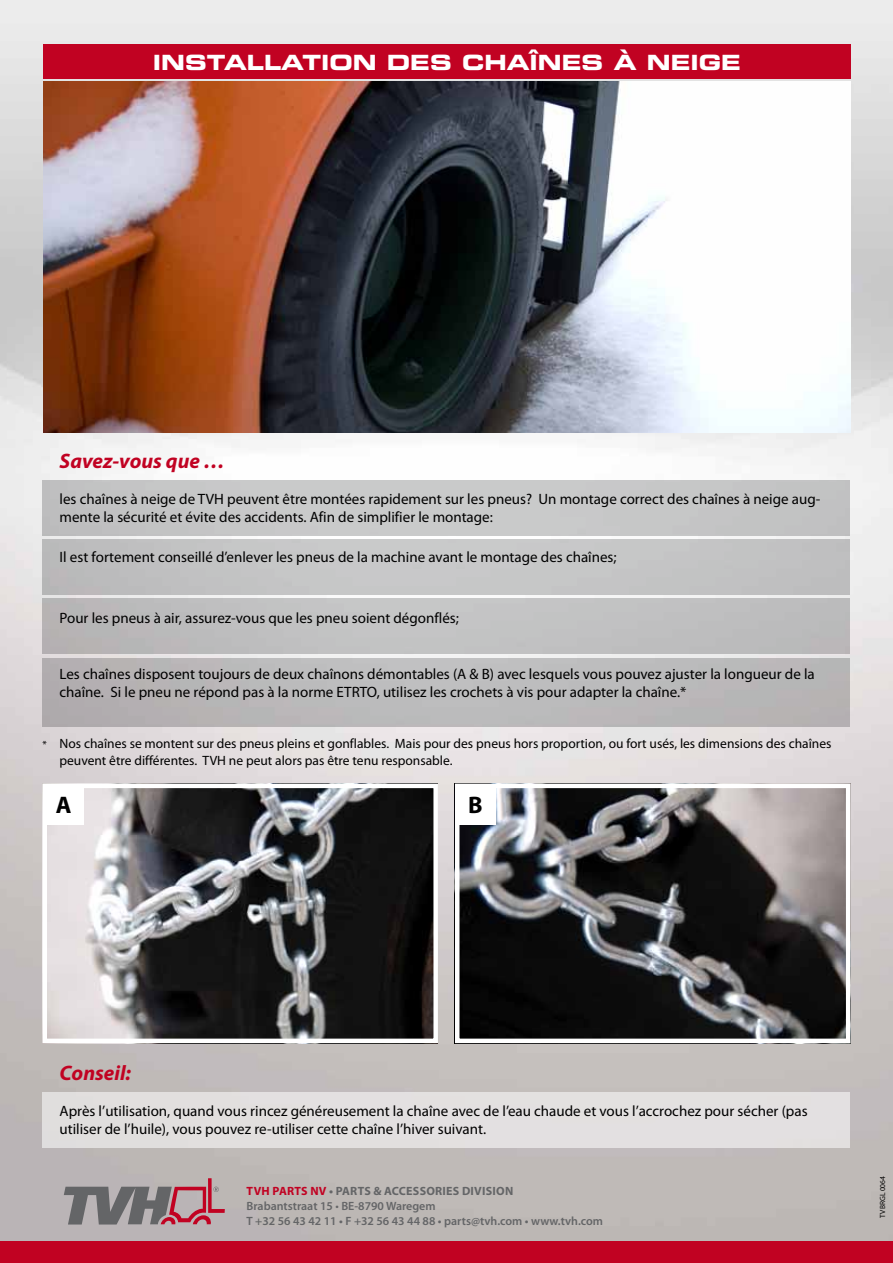
<style>
.page{position:relative;width:893px;height:1263px;background:#fff}
.page>*{position:absolute;margin:0;border:0;box-sizing:border-box;transform-origin:0 0}
.t1{font:700 24px "Myriad Pro";color:#000}
.t2{font:21px "Eurostile LT Std Bold Ex 2";color:#fff}
.t3{font:italic 700 21px "Myriad Pro";color:#c10222}
.t4{font:15px/18px "Myriad Pro";color:#000}
.t5{font:13.5px/16.2px "Myriad Pro";color:#000}
.t6{font:600 12px/15px "Myriad Pro";color:#646567}
.t7{font:700 12px "Myriad Pro";letter-spacing:.035em;color:#c10222}
.t8{font:7.5px "Myriad Pro";color:#000}
.s1{font-size:10.5px}
.s2{font-weight:700}
.s3{font-weight:400}
.s4{color:#646567}
</style>
<div class="page">
<img style="left:0;top:0;width:893px;height:1242px">
<img style="left:43px;top:82px;width:807px;height:351px">
<div style="left:43px;top:45px;width:807px;height:34px;background:#c10222"></div>
<div style="left:43px;top:480px;width:807px;height:55px;background:#c6c7c7"></div>
<div style="left:43px;top:1092px;width:807px;height:55px;background:#e3e0e0"></div>
<div style="left:43px;top:539px;width:807px;height:56px;background:#c4c4c5"></div>
<div style="left:43px;top:599px;width:807px;height:55px;background:#bfbfc0"></div>
<div style="left:43px;top:658px;width:807px;height:69px;background:#bab8b9"></div>
<div style="left:0;top:1242px;width:893px;height:21px;background:#c10222"></div>
<svg style="left:64px;top:1178px;width:161px;height:46px;background:#9b858a"></svg>
<img style="left:48px;top:789px;width:385px;height:249px">
<div style="left:43px;top:784px;width:395px;height:259px;border:4px solid #fff"></div>
<img style="left:460px;top:789px;width:385px;height:249px">
<div style="left:455px;top:784px;width:395px;height:259px;border:4px solid #fff"></div>
<div style="left:43px;top:784px;width:41px;height:41px;background:#fff"></div>
<div style="left:455px;top:784px;width:41px;height:41px;background:#fff"></div>
<h2 class="t2" style="left:153px;top:47px;width:589px">INSTALLATION DES CHAÎNES À NEIGE</h2>
<h2 class="t3" style="left:60px;top:449px;width:167px">Savez-vous que …</h2>
<p class="t4" style="left:60px;top:490px;width:762px">les chaînes à neige de TVH peuvent être montées rapidement sur les pneus? Un montage correct des chaînes à neige aug&shy;mente la sécurité et évite des accidents. Afin de simplifier le montage:</p>
<p class="t4" style="left:60px;top:548px;width:559px">Il est fortement conseillé d’enlever les pneus de la machine avant le montage des chaînes;</p>
<p class="t4" style="left:60px;top:609px;width:401px">Pour les pneus à air, assurez-vous que les pneu soient dégonflés;</p>
<p class="t4" style="left:60px;top:665px;width:757px">Les chaînes disposent toujours de deux chaînons démontables (A &amp; B) avec lesquels vous pouvez ajuster la longueur de la chaîne. Si le pneu ne répond pas à la norme ETRTO, utilisez les crochets à vis pour adapter la chaîne.*</p>
<p class="t5" style="left:59px;top:736px;width:773px;text-indent:-17px"><span class="s1">*</span> Nos chaînes se montent sur des pneus pleins et gonflables. Mais pour des pneus hors proportion, ou fort usés, les dimensions des chaînes peuvent être différentes. TVH ne peut alors pas être tenu responsable.</p>
<h1 class="t1" style="left:56px;top:792px;width:16px">A</h1>
<h1 class="t1" style="left:468px;top:792px;width:16px">B</h1>
<h2 class="t3" style="left:60px;top:1061px;width:73px">Conseil:</h2>
<p class="t4" style="left:60px;top:1102px;width:750px">Après l’utilisation, quand vous rincez généreusement la chaîne avec de l’eau chaude et vous l’accrochez pour sécher (pas utiliser de l’huile), vous pouvez re-utiliser cette chaîne l’hiver suivant.</p>
<p class="t6" style="left:247px;top:1183px;width:358px;text-indent:111px"><span class="s2">TS &amp; ACCESSORIES DIVISION<br></span>Brabantstraat 15 <span class="s3">•</span> BE-8790 Waregem<br>T +32 56 43 42 11 • F +32 56 43 44 88 • parts@tvh.com • www.tvh.com</p>
<p class="t7" style="left:247px;top:1184px;width:97px">TVH PARTS NV <span class="s4">• PAR</span></p>
<p class="t8" style="left:878px;top:1217px;width:43px;rotate:-90deg">TVBRGL 0064</p>
</div>
